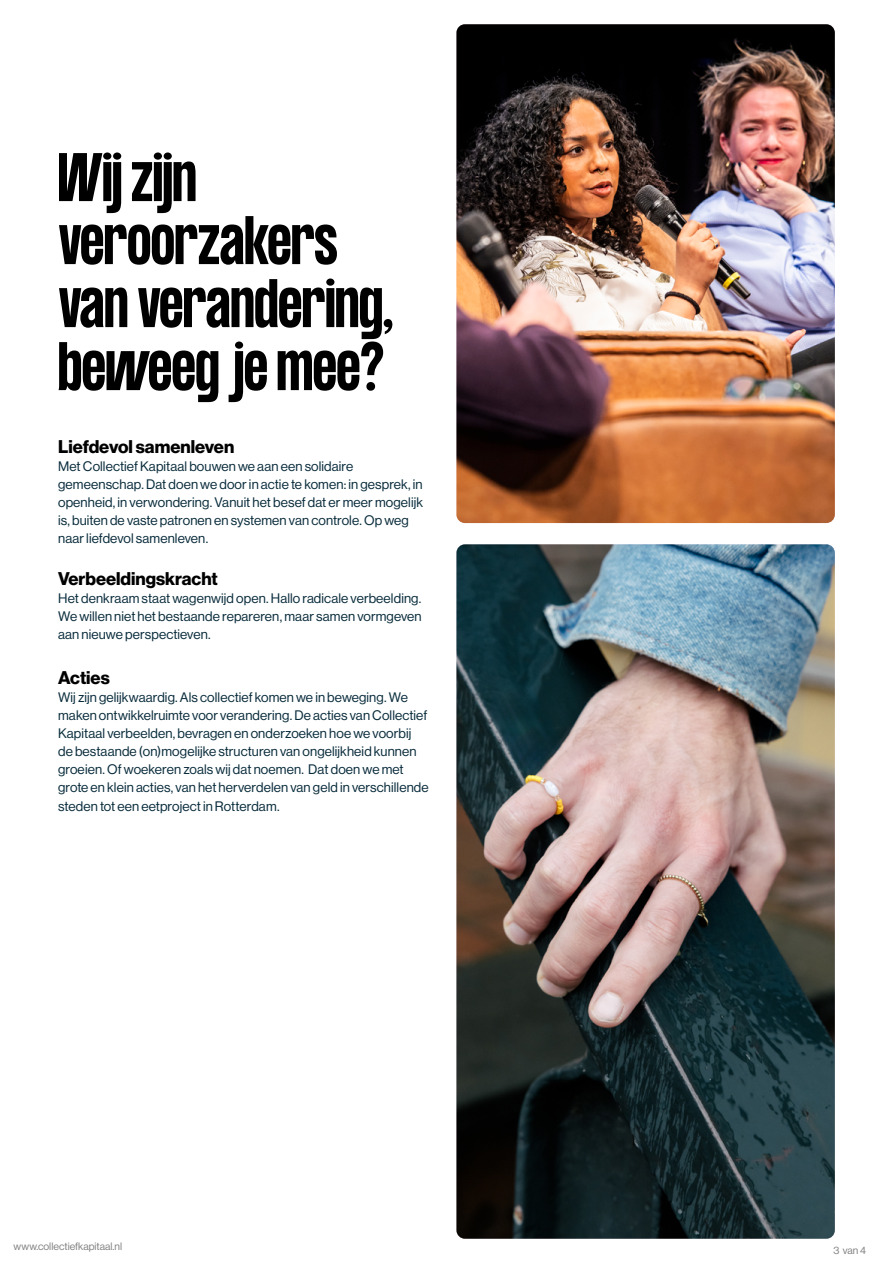
<style>
.page{position:relative;width:893px;height:1263px;background:#fff}
.page>*{position:absolute;margin:0;border:0;box-sizing:border-box;transform-origin:0 0}
.t1{font:700 60px/63px "PP Formula Condensed";color:#000}
.t2{font:18px "N Haas Grotesk DS Pro 75 Bd";color:#000}
.t3{font:13.5px/18px "N Haas Grotesk DS Pro 55 Rg";letter-spacing:.01em;color:#082b3b}
.t4{font:10.5px "N Haas Grotesk DS Pro 55 Rg";color:#808080}
</style>
<div class="page">
<img style="left:456px;top:544px;width:379px;height:695px">
<img style="left:456px;top:24px;width:379px;height:499px">
<h1 class="t1" style="left:58px;top:149px;width:337px">Wij zijn veroorzakers van verandering, beweeg je mee?</h1>
<h2 class="t2" style="left:58px;top:437px;width:178px">Liefdevol samenleven</h2>
<p class="t3" style="left:58px;top:458px;width:366px">Met Collectief Kapitaal bouwen we aan een solidaire gemeenschap. Dat doen we door in actie te komen: in gesprek, in openheid, in verwondering. Vanuit het besef dat er meer mogelijk is, buiten de vaste patronen en systemen van controle. Op weg naar liefdevol samenleven.</p>
<h2 class="t2" style="left:58px;top:568px;width:161px">Verbeeldingskracht</h2>
<p class="t3" style="left:58px;top:590px;width:365px;text-align:justify">Het denkraam staat wagenwijd open. Hallo radicale verbeelding.<br>We willen niet het bestaande repareren, maar samen vormgeven aan nieuwe perspectieven.</p>
<h2 class="t2" style="left:58px;top:667px;width:53px">Acties</h2>
<p class="t3" style="left:58px;top:688px;width:372px">Wij zijn gelijkwaardig. Als collectief komen we in beweging. We maken ontwikkelruimte voor verandering. De acties van Collectief Kapitaal verbeelden, bevragen en onderzoeken hoe we voorbij de bestaande (on)mogelijke structuren van ongelijkheid kunnen groeien. Of woekeren zoals wij dat noemen. Dat doen we met grote en klein acties, van het herverdelen van geld in verschillende steden tot een eetproject in Rotterdam.</p>
<p class="t4" style="left:14px;top:1240px;width:110px">www.collectiefkapitaal.nl</p>
<p class="t4" style="left:833px;top:1244px;width:34px">3 van 4</p>
</div>
